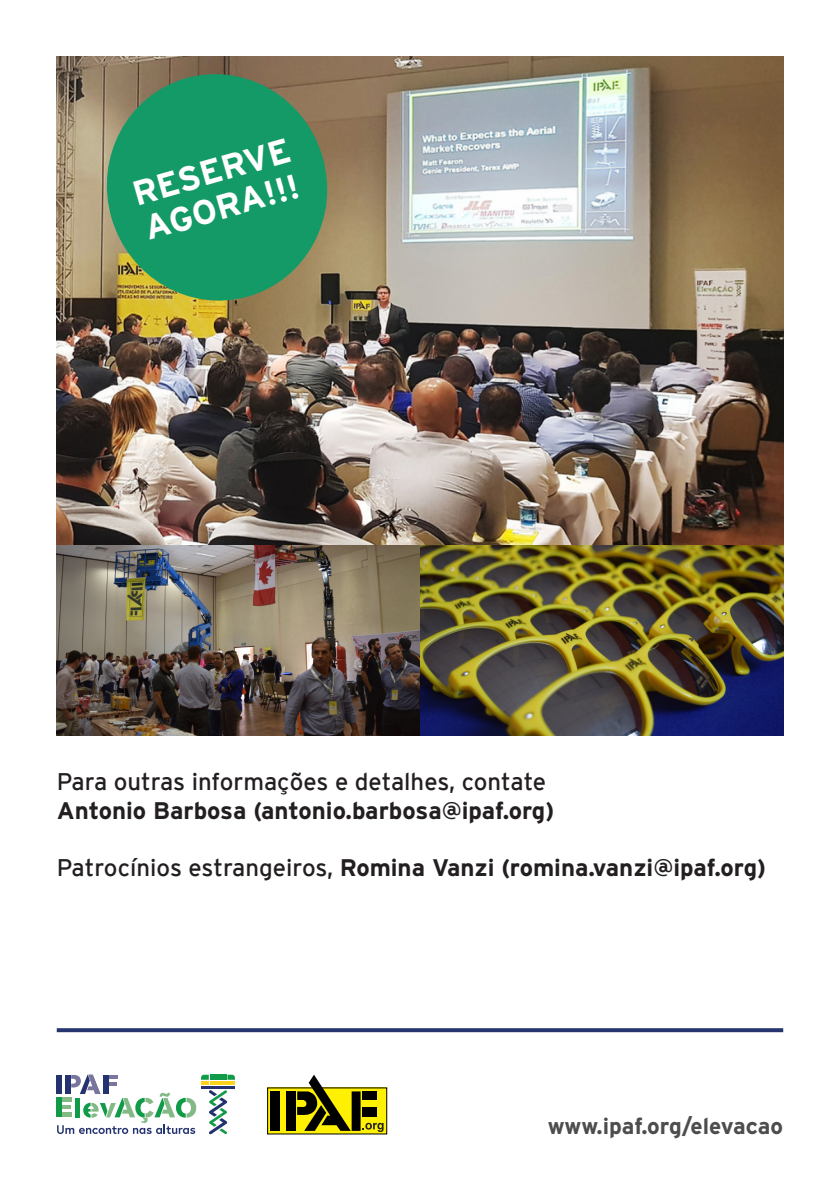
<style>
.page{position:relative;width:840px;height:1191px;background:#fff}
.page>*{position:absolute;margin:0;border:0;box-sizing:border-box;transform-origin:0 0}
.t1{font:700 34.4px "Interstate";color:#fff}
.t2{font:700 24px "Interstate";color:#231f20}
.t3{font:24px "Interstate";color:#231f20}
.t4{font:700 22.8px "Interstate";color:#4d4d4f}
.s1{font-weight:400}
</style>
<div class="page">
<svg style="left:57px;top:1028px;width:725px;height:4px;fill:#26356e"></svg>
<img style="left:57px;top:57px;width:725px;height:678px">
<svg style="left:94px;top:62px;width:246px;height:251px;fill:#139a67"></svg>
<svg style="left:57px;top:1074px;width:178px;height:60px"></svg>
<div style="left:267px;top:1088px;width:119px;height:46px;background:#fff101"></div>
<svg style="left:270px;top:1091px;width:10px;height:39px"></svg>
<svg style="left:286px;top:1075px;width:97px;height:57px"></svg>
<p class="t1" style="left:128px;top:175px;width:164px;rotate:-16deg">RESERVE</p>
<p class="t1" style="left:140px;top:210px;width:161px;rotate:-16deg">AGORA!!!</p>
<p class="t3" style="left:57px;top:768px;width:490px">Para outras informações e detalhes, contate</p>
<p class="t2" style="left:57px;top:796px;width:499px">Antonio Barbosa (antonio.barbosa@ipaf.org)</p>
<p class="t2" style="left:57px;top:854px;width:710px"><span class="s1">Patrocínios estrangeiros,</span> Romina Vanzi (romina.vanzi@ipaf.org)</p>
<p class="t4" style="left:547px;top:1113px;width:237px">www.ipaf.org/elevacao</p>
</div>
